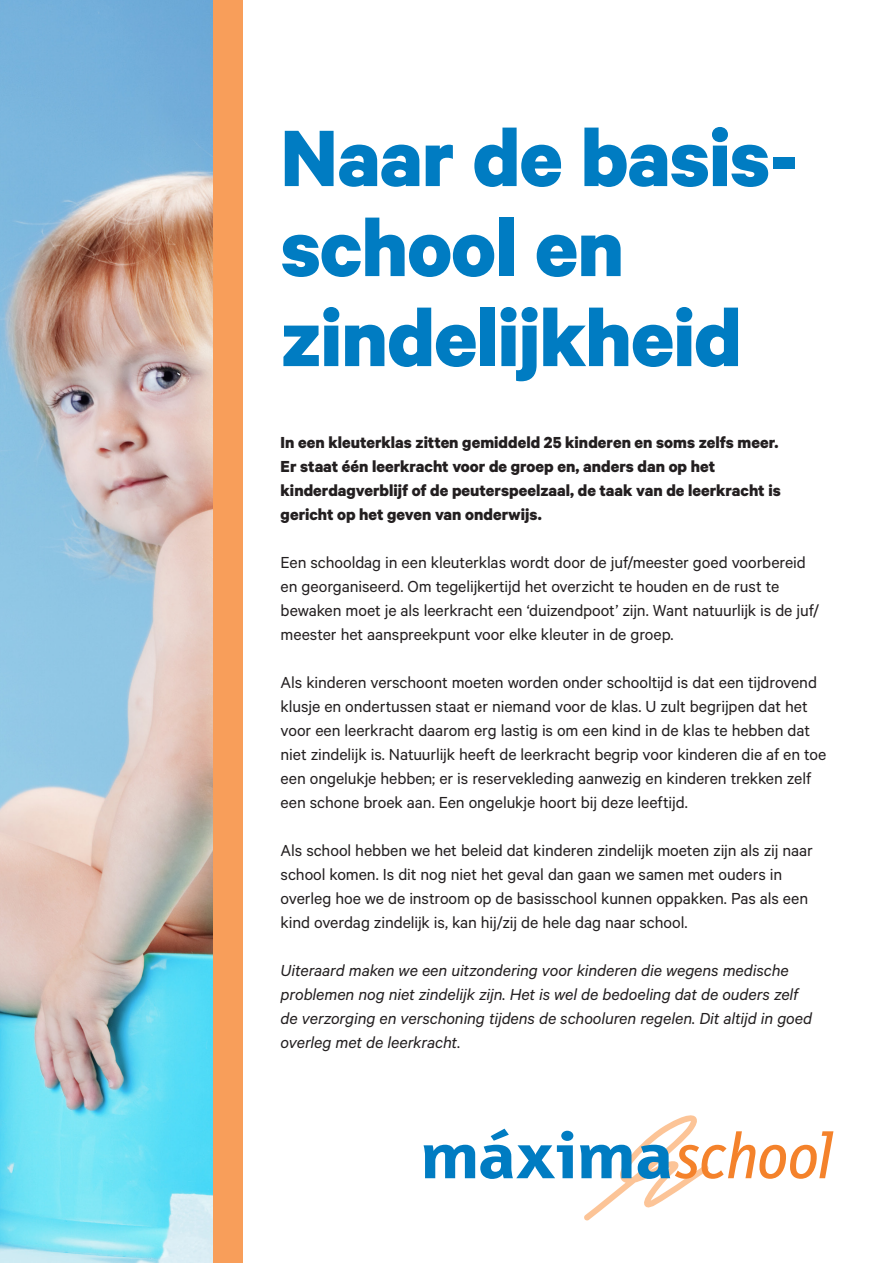
<style>
.page{position:relative;width:893px;height:1263px;background:#fff}
.page>*{position:absolute;margin:0;border:0;box-sizing:border-box;transform-origin:0 0}
.t1{font:700 90px/90px "Calibre";letter-spacing:-.01em;color:#007cc2}
.t2{font:18px/24px "Calibre";letter-spacing:-.005em;color:#231f20}
.t3{font:italic 18px/24px "Calibre";letter-spacing:-.005em;color:#231f20}
.t4{font:700 18px/24px "Calibre";color:#231f20}
</style>
<div class="page">
<img style="left:0;top:0;width:213px;height:1263px">
<div style="left:213px;top:0;width:29px;height:1263px;background:#f89e5a"></div>
<svg style="left:424px;top:1129px;width:149px;height:50px"></svg>
<svg style="left:580px;top:1115px;width:253px;height:106px"></svg>
<h1 class="t1" style="left:281px;top:110px;width:519px">Naar de basis&shy;school en zindelijkheid</h1>
<p class="t4" style="left:281px;top:429px;width:502px">In een kleuterklas zitten gemiddeld 25 kinderen en soms zelfs meer.<br>Er staat één leerkracht voor de groep en, anders dan op het kinderdagverblijf of de peuterspeelzaal, de taak van de leerkracht is gericht op het geven van onderwijs.</p>
<p class="t2" style="left:281px;top:549px;width:540px">Een schooldag in een kleuterklas wordt door de juf/meester goed voorbereid en georganiseerd. Om tegelijkertijd het overzicht te houden en de rust te bewaken moet je als leerkracht een ‘duizendpoot’ zijn. Want natuurlijk is de juf/ meester het aanspreekpunt voor elke kleuter in de groep.</p>
<p class="t2" style="left:281px;top:669px;width:547px">Als kinderen verschoont moeten worden onder schooltijd is dat een tijdrovend klusje en ondertussen staat er niemand voor de klas. U zult begrijpen dat het voor een leerkracht daarom erg lastig is om een kind in de klas te hebben dat niet zindelijk is. Natuurlijk heeft de leerkracht begrip voor kinderen die af en toe een ongelukje hebben; er is reservekleding aanwezig en kinderen trekken zelf een schone broek aan. Een ongelukje hoort bij deze leeftijd.</p>
<p class="t2" style="left:281px;top:837px;width:534px">Als school hebben we het beleid dat kinderen zindelijk moeten zijn als zij naar school komen. Is dit nog niet het geval dan gaan we samen met ouders in overleg hoe we de instroom op de basisschool kunnen oppakken. Pas als een kind overdag zindelijk is, kan hij/zij de hele dag naar school.</p>
<p class="t3" style="left:281px;top:957px;width:533px">Uiteraard maken we een uitzondering voor kinderen die wegens medische problemen nog niet zindelijk zijn. Het is wel de bedoeling dat de ouders zelf de verzorging en verschoning tijdens de schooluren regelen. Dit altijd in goed overleg met de leerkracht.</p>
</div>
